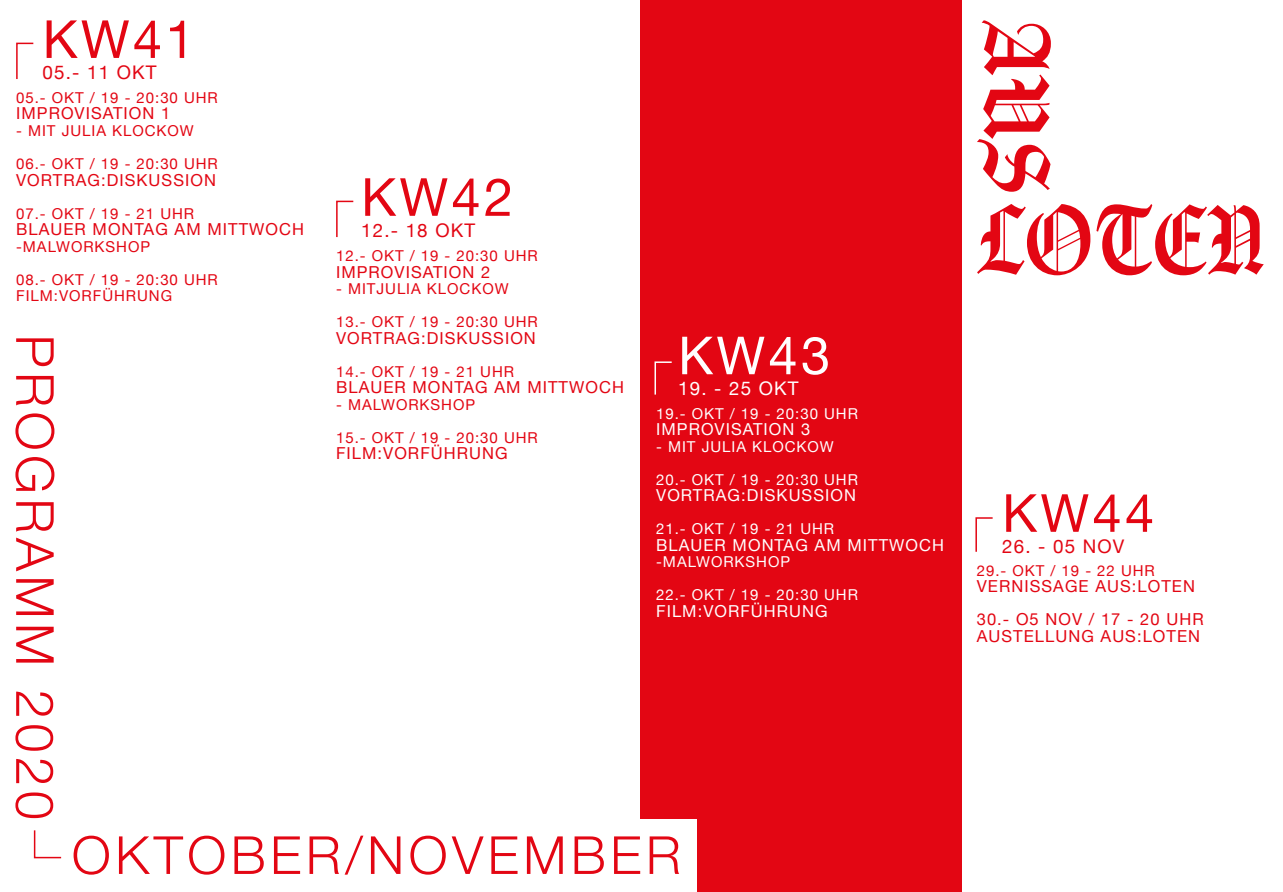
<style>
.page{position:relative;width:1283px;height:892px;background:#fff}
.page>*{position:absolute;margin:0;border:0;box-sizing:border-box;transform-origin:0 0}
.t1{font:300 52.5px "Helvetica Neue";letter-spacing:.085em;color:#e30613}
.t2{font:52.5px "Helvetica Neue";letter-spacing:.065em;color:#e30613}
.t3{font:52.5px "Helvetica Neue";color:#fff}
.t4{font:18.75px "Helvetica Neue";letter-spacing:.065em;color:#e30613}
.t5{font:18.75px "Helvetica Neue";letter-spacing:.065em;color:#fff}
.t6{font:16.5px/33px "Helvetica Neue";letter-spacing:.065em;color:#e30613}
.t7{font:16.5px "Helvetica Neue";letter-spacing:.065em;color:#fff}
.t8{font:15px/16.5px "Helvetica Neue";letter-spacing:.065em;color:#e30613}
.t9{font:15px "Helvetica Neue";letter-spacing:.065em;color:#fff}
</style>
<div class="page">
<div style="left:640px;top:0;width:322px;height:818px;background:#e30613"></div>
<svg style="left:16px;top:42px;width:18px;height:37px"></svg>
<svg style="left:654px;top:361px;width:18px;height:34px"></svg>
<svg style="left:975px;top:517px;width:18px;height:35px"></svg>
<svg style="left:33px;top:830px;width:29px;height:29px"></svg>
<svg style="left:336px;top:200px;width:18px;height:38px"></svg>
<div style="left:697px;top:809px;width:265px;height:83px;background:#e30613"></div>
<svg style="left:977px;top:20px;width:74px;height:172px"></svg>
<svg style="left:977px;top:204px;width:113px;height:71px"></svg>
<svg style="left:1096px;top:204px;width:168px;height:71px"></svg>
<h1 class="t2" style="left:43px;top:1px;width:154px">KW41</h1>
<p class="t4" style="left:43px;top:59px;width:116px">05.- 11 OKT</p>
<p class="t8" style="left:16px;top:90px;width:203px">05.- OKT / 19 - 20:30 UHR</p>
<p class="t6" style="left:16px;top:98px;width:156px">IMPROVISATION 1</p>
<p class="t8" style="left:16px;top:123px;width:179px">- MIT JULIA KLOCKOW</p>
<p class="t8" style="left:16px;top:156px;width:203px">06.- OKT / 19 - 20:30 UHR</p>
<p class="t6" style="left:16px;top:164px;width:201px">VORTRAG:DISKUSSION</p>
<p class="t8" style="left:16px;top:206px;width:180px">07.- OKT / 19 - 21 UHR</p>
<p class="t6" style="left:16px;top:214px;width:289px">BLAUER MONTAG AM MITTWOCH</p>
<p class="t8" style="left:16px;top:239px;width:135px">-MALWORKSHOP</p>
<p class="t8" style="left:16px;top:272px;width:203px">08.- OKT / 19 - 20:30 UHR<br>FILM:VORFÜHRUNG</p>
<h1 class="t1" style="left:77px;top:334px;width:487px;rotate:90deg">PROGRAMM 2020</h1>
<h1 class="t2" style="left:361px;top:159px;width:154px">KW42</h1>
<p class="t4" style="left:361px;top:217px;width:116px">12.- 18 OKT</p>
<p class="t8" style="left:336px;top:248px;width:203px">12.- OKT / 19 - 20:30 UHR</p>
<p class="t6" style="left:336px;top:256px;width:156px">IMPROVISATION 2</p>
<p class="t8" style="left:336px;top:281px;width:174px">- MITJULIA KLOCKOW</p>
<p class="t8" style="left:336px;top:314px;width:203px">13.- OKT / 19 - 20:30 UHR</p>
<p class="t6" style="left:336px;top:322px;width:201px">VORTRAG:DISKUSSION</p>
<p class="t8" style="left:336px;top:364px;width:180px">14.- OKT / 19 - 21 UHR</p>
<p class="t6" style="left:336px;top:372px;width:289px">BLAUER MONTAG AM MITTWOCH</p>
<p class="t8" style="left:336px;top:397px;width:141px">- MALWORKSHOP</p>
<p class="t8" style="left:336px;top:430px;width:203px">15.- OKT / 19 - 20:30 UHR</p>
<p class="t6" style="left:336px;top:438px;width:173px">FILM:VORFÜHRUNG</p>
<h1 class="t3" style="left:678px;top:318px;width:154px">KW43</h1>
<p class="t5" style="left:678px;top:375px;width:122px">19. - 25 OKT</p>
<p class="t9" style="left:656px;top:402px;width:203px">19.- OKT / 19 - 20:30 UHR</p>
<p class="t7" style="left:656px;top:417px;width:156px">IMPROVISATION 3</p>
<p class="t9" style="left:656px;top:435px;width:179px">- MIT JULIA KLOCKOW</p>
<p class="t9" style="left:656px;top:468px;width:203px">20.- OKT / 19 - 20:30 UHR</p>
<p class="t7" style="left:656px;top:483px;width:201px">VORTRAG:DISKUSSION</p>
<p class="t9" style="left:656px;top:518px;width:180px">21.- OKT / 19 - 21 UHR</p>
<p class="t7" style="left:656px;top:533px;width:289px">BLAUER MONTAG AM MITTWOCH</p>
<p class="t9" style="left:656px;top:551px;width:135px">-MALWORKSHOP</p>
<p class="t9" style="left:656px;top:584px;width:203px">22.- OKT / 19 - 20:30 UHR</p>
<p class="t7" style="left:656px;top:599px;width:173px">FILM:VORFÜHRUNG</p>
<h1 class="t1" style="left:72px;top:812px;width:611px">OKTOBER/NOVEMBER</h1>
<h1 class="t2" style="left:1002px;top:475px;width:154px">KW44</h1>
<p class="t4" style="left:1002px;top:532px;width:124px">26. - 05 NOV</p>
<p class="t8" style="left:977px;top:563px;width:180px">29.- OKT / 19 - 22 UHR</p>
<p class="t6" style="left:977px;top:571px;width:228px">VERNISSAGE AUS:LOTEN<br>30.- O5 NOV / 17 - 20 UHR</p>
<p class="t6" style="left:977px;top:620px;width:225px">AUSTELLUNG AUS:LOTEN</p>
</div>
